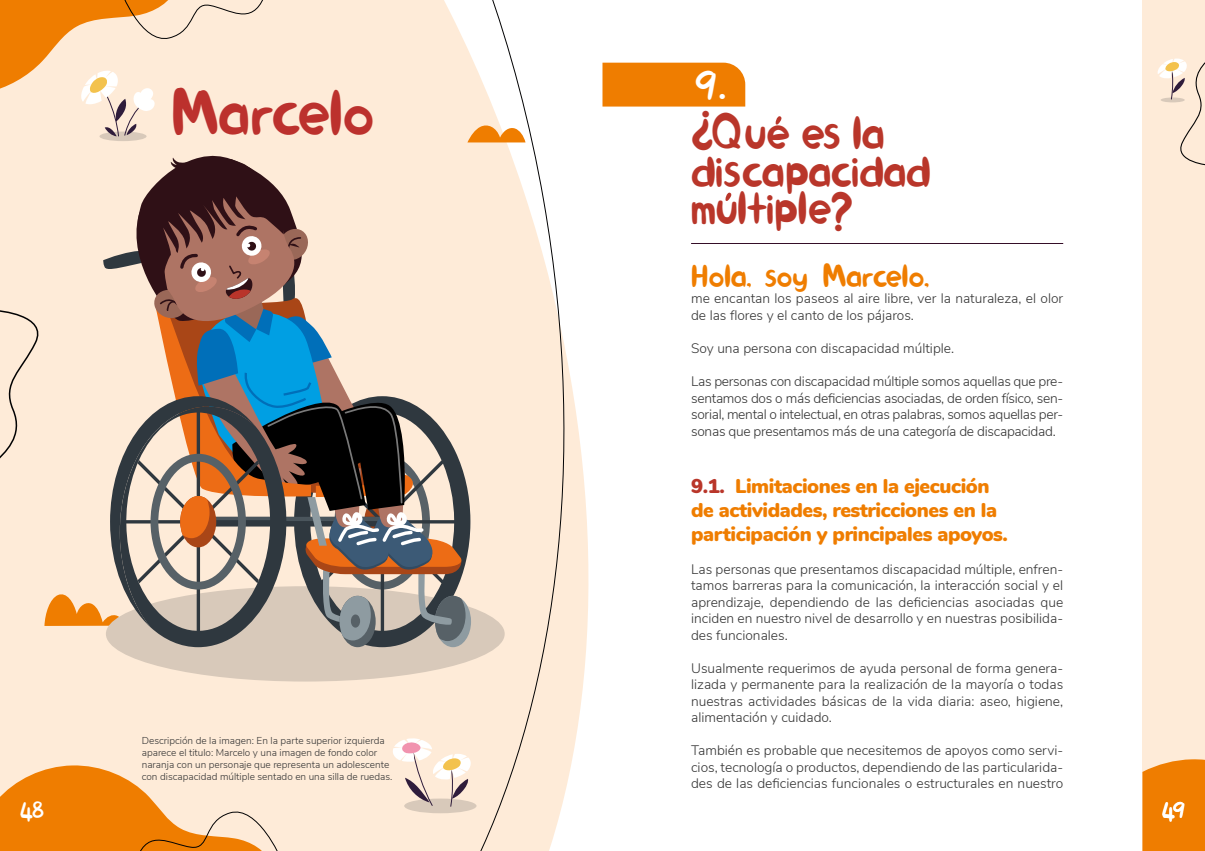
<style>
.page{position:relative;width:1205px;height:851px;background:#fff}
.page>*{position:absolute;margin:0;border:0;box-sizing:border-box;transform-origin:0 0}
.t1{font:49.88px "ALIN KID";letter-spacing:-.025em;color:#bc312d}
.t2{font:36.25px/37.5px "ALIN KID";letter-spacing:-.005em;color:#b9362a}
.t3{font:34.12px "ALIN KID";color:#fff}
.t4{font:25px "ALIN KID";letter-spacing:-.01em;color:#ef7d00}
.t5{font:900 20px/24px "Nunito";letter-spacing:-.02em;color:#ef7d00}
.t6{font:18.75px "ALIN KID";color:#fff}
.t7{font:300 13.75px/16.5px "Nunito Sans";color:#333;text-align:justify}
.t8{font:300 10px/12px "Nunito Sans";color:#333}
.s1{color:#b9362a}
</style>
<div class="page">
<div style="left:1142px;top:0;width:63px;height:850px;background:#feebd8"></div>
<svg style="left:1157px;top:58px;width:48px;height:108px"></svg>
<div style="left:1142px;top:759px;width:63px;height:91px;background:#ef7d00"></div>
<div style="left:0;top:647px;width:464px;height:203px;background:#feebd8"></div>
<svg style="left:464px;top:109px;width:125px;height:741px"></svg>
<div style="left:404px;top:798px;width:72px;height:15px;background:#d8c9ba;border-radius:50%"></div>
<svg style="left:393px;top:738px;width:78px;height:68px"></svg>
<svg style="left:0;top:759px;width:282px;height:91px"></svg>
<div style="left:106px;top:586px;width:399px;height:95px;background:#d8c9ba;border-radius:50%"></div>
<svg style="left:0;top:0;width:525px;height:647px"></svg>
<div style="left:602px;top:63px;width:143px;height:43px;background:#ef7d00"></div>
<hr style="left:691px;top:243px;width:372px;height:1px;background:#350e28">
<svg style="left:775px;top:116px;width:7px;height:9px"></svg>
<svg style="left:725px;top:192px;width:7px;height:9px"></svg>
<h1 class="t1" style="left:171px;top:82px;width:205px">Marcelo</h1>
<p class="t8" style="left:142px;top:733px;width:252px">Descripción de la imagen: En la parte superior izquierda aparece el titulo: Marcelo y una imagen de fondo color naranja con un personaje que representa un adolescente con discapacidad múltiple sentado en una silla de ruedas.</p>
<h3 class="t3" style="left:695px;top:63px;width:35px">9.</h3>
<h2 class="t2" style="left:712px;top:152px;width:23px;rotate:-180deg">?</h2>
<h2 class="t2" style="left:691px;top:115px;width:241px;text-indent:20px">Que es la discapacidad multiple?</h2>
<h3 class="t4" style="left:691px;top:260px;width:239px">Hola, soy Marcelo,</h3>
<p class="t7" style="left:691px;top:289px;width:374px">me encantan los paseos al aire libre, ver la naturaleza, el olor de las flores y el canto de los pájaros.</p>
<p class="t7" style="left:691px;top:339px;width:265px">Soy una persona con discapacidad múltiple.</p>
<p class="t7" style="left:691px;top:372px;width:374px">Las personas con discapacidad múltiple somos aquellas que pre&shy;sentamos dos o más deficiencias asociadas, de orden físico, sen&shy;sorial, mental o intelectual, en otras palabras, somos aquellas per&shy;sonas que presentamos más de una categoría de discapacidad.</p>
<h3 class="t5" style="left:691px;top:472px;width:318px"><span class="s1">9.1.</span> Limitaciones en la ejecución de actividades, restricciones en la participación y principales apoyos.</h3>
<p class="t7" style="left:691px;top:559px;width:374px">Las personas que presentamos discapacidad múltiple, enfren&shy;tamos barreras para la comunicación, la interacción social y el aprendizaje, dependiendo de las deficiencias asociadas que inciden en nuestro nivel de desarrollo y en nuestras posibilida&shy;des funcionales.</p>
<p class="t7" style="left:691px;top:658px;width:374px">Usualmente requerimos de ayuda personal de forma genera&shy;lizada y permanente para la realización de la mayoría o todas nuestras actividades básicas de la vida diaria: aseo, higiene, alimentación y cuidado.</p>
<p class="t7" style="left:691px;top:741px;width:374px">También es probable que necesitemos de apoyos como servi&shy;cios, tecnología o productos, dependiendo de las particularida&shy;des de las deficiencias funcionales o estructurales en nuestro</p>
<h3 class="t6" style="left:20px;top:797px;width:25px">48</h3>
<h3 class="t6" style="left:1162px;top:797px;width:25px">49</h3>
</div>
